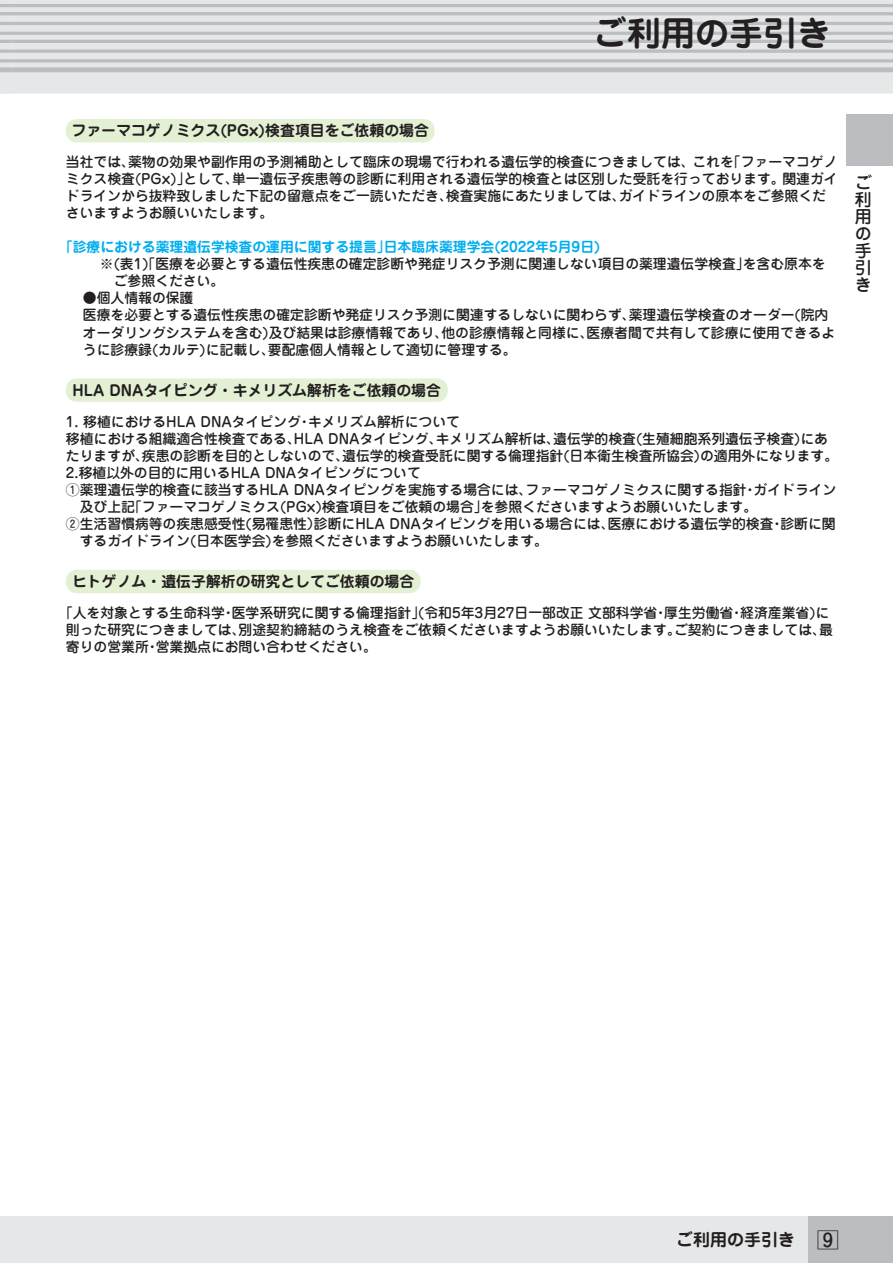
<style>
.page{position:relative;width:893px;height:1263px;background:#fff}
.page>*{position:absolute;margin:0;border:0;box-sizing:border-box;transform-origin:0 0}
.t1{font:700 34.05px "Jun 501 Pro";color:#231f20}
._03_ノンブル_右{font:500 21.3px "Jun 34 Pro";color:#231f20;scale:1.08 1}
.t2{font:500 16.95px/17px "Jun 34 Pro";color:#231f20;text-align:justify}
._02_タイトル_小_右{font:700 16.95px "Jun 501 Pro";color:#231f20}
.手引き_BOX{font:700 14.85px "Jun 501 Pro";color:#231f20}
.手引き_本文{font:500 13.8px/17px "Jun 34 Pro";color:#231f20}
.手引き_本文-2{font:700 13.8px "Jun 501 Pro";color:#00aeef}
</style>
<div class="page">
<svg style="left:13px;top:0;width:880px;height:94px;background:#e4e5e7"></svg>
<div style="left:0;top:67px;width:893px;height:5px;background:#bcbdc0"></div>
<svg style="left:13px;top:59px;width:880px;height:4px;background:#c3c4c7"></svg>
<hr style="left:0;top:50px;width:893px;height:3px;background:#bcbdc0">
<hr style="left:0;top:40px;width:893px;height:3px;background:#bcbdc0">
<hr style="left:0;top:32px;width:893px;height:3px;background:#bcbdc0">
<hr style="left:0;top:22px;width:893px;height:3px;background:#bcbdc0">
<hr style="left:0;top:12px;width:893px;height:3px;background:#bcbdc0">
<hr style="left:0;top:4px;width:893px;height:3px;background:#bcbdc0">
<svg style="left:0;top:0;width:13px;height:94px"></svg>
<div style="left:808px;top:1216px;width:85px;height:47px;background:#bcbdc0"></div>
<div style="left:0;top:1216px;width:808px;height:47px;background:#e6e7e9"></div>
<div style="left:846px;top:115px;width:47px;height:51px;background:#bcbdc0"></div>
<div style="left:66px;top:119px;width:369px;height:23px;background:#e4f0d4;border-radius:11px"></div>
<div style="left:66px;top:378px;width:382px;height:24px;background:#e4f0d4;border-radius:11px"></div>
<div style="left:66px;top:570px;width:355px;height:23px;background:#e4f0d4;border-radius:11px"></div>
<h1 class="t1" style="left:593px;top:6px;width:240px">ご利用の手引き</h1>
<p class="手引き_BOX" style="left:72px;top:119px;width:359px">ファーマコゲノミクス(PGx)検査項目をご依頼の場合</p>
<p class="手引き_本文" style="left:66px;top:152px;width:773px">当社では、薬物の効果や副作用の予測補助として臨床の現場で行われる遺伝学的検査につきましては、これを「ファーマコゲノミクス検査(PGx)」として、単一遺伝子疾患等の診断に利用される遺伝学的検査とは区別した受託を行っております。関連ガイドラインから抜粋致しました下記の留意点をご一読いただき、検査実施にあたりましては、ガイドラインの原本をご参照くださいますようお願いいたします。</p>
<p class="手引き_本文-2" style="left:59px;top:236px;width:543px">「診療における薬理遺伝学検査の運用に関する提言」日本臨床薬理学会(2022年5月9日)</p>
<p class="手引き_本文" style="left:114px;top:254px;width:713px;text-indent:-14px">※ (表1)「医療を必要とする遺伝性疾患の確定診断や発症リスク予測に関連しない項目の薬理遺伝学検査」を含む原本をご参照ください。</p>
<p class="手引き_本文" style="left:83px;top:288px;width:112px">●個人情報の保護</p>
<p class="手引き_本文" style="left:83px;top:305px;width:754px">医療を必要とする遺伝性疾患の確定診断や発症リスク予測に関連するしないに関わらず、薬理遺伝学検査のオーダー(院内オーダリングシステムを含む)及び結果は診療情報であり、他の診療情報と同様に、医療者間で共有して診療に使用できるように診療録(カルテ)に記載し、要配慮個人情報として適切に管理する。</p>
<p class="手引き_BOX" style="left:73px;top:378px;width:370px">HLA DNAタイピング・キメリズム解析をご依頼の場合</p>
<p class="手引き_本文" style="left:66px;top:412px;width:396px">1. 移植におけるHLA DNAタイピング・キメリズム解析について</p>
<p class="手引き_本文" style="left:66px;top:429px;width:774px">移植における組織適合性検査である、HLA DNAタイピング、キメリズム解析は、遺伝学的検査(生殖細胞系列遺伝子検査)にあたりますが、疾患の診断を目的としないので、遺伝学的検査受託に関する倫理指針(日本衛生検査所協会)の適用外になります。</p>
<p class="手引き_本文" style="left:66px;top:463px;width:356px">2.移植以外の目的に用いるHLA DNAタイピングについて</p>
<p class="手引き_本文" style="left:80px;top:480px;width:758px;text-indent:-14px">① 薬理遺伝学的検査に該当するHLA DNAタイピングを実施する場合には、ファーマコゲノミクスに関する指針・ガイドライン及び上記「ファーマコゲノミクス(PGx)検査項目をご依頼の場合」を参照くださいますようお願いいたします。</p>
<p class="手引き_本文" style="left:80px;top:514px;width:757px;text-indent:-14px">② 生活習慣病等の疾患感受性(易罹患性）診断にHLA DNAタイピングを用いる場合には、医療における遺伝学的検査・診断に関するガイドライン(日本医学会)を参照くださいますようお願いいたします。</p>
<p class="手引き_BOX" style="left:72px;top:570px;width:344px">ヒトゲノム・遺伝子解析の研究としてご依頼の場合</p>
<p class="手引き_本文" style="left:66px;top:603px;width:768px;text-indent:-7px">「人を対象とする生命科学・医学系研究に関する倫理指針」(令和5年3月27日一部改正 文部科学省・厚生労働省・経済産業省)に則った研究につきましては、別途契約締結のうえ検査をご依頼くださいますようお願いいたします。ご契約につきましては、最寄りの営業所・営業拠点にお問い合わせください。</p>
<p class="t2" style="left:855px;top:173px;width:18px">ご利用の手引き</p>
<p class="_02_タイトル_小_右" style="left:676px;top:1226px;width:121px">ご利用の手引き</p>
<p class="_03_ノンブル_右" style="left:816px;top:1223px;width:23px">9</p>
</div>
